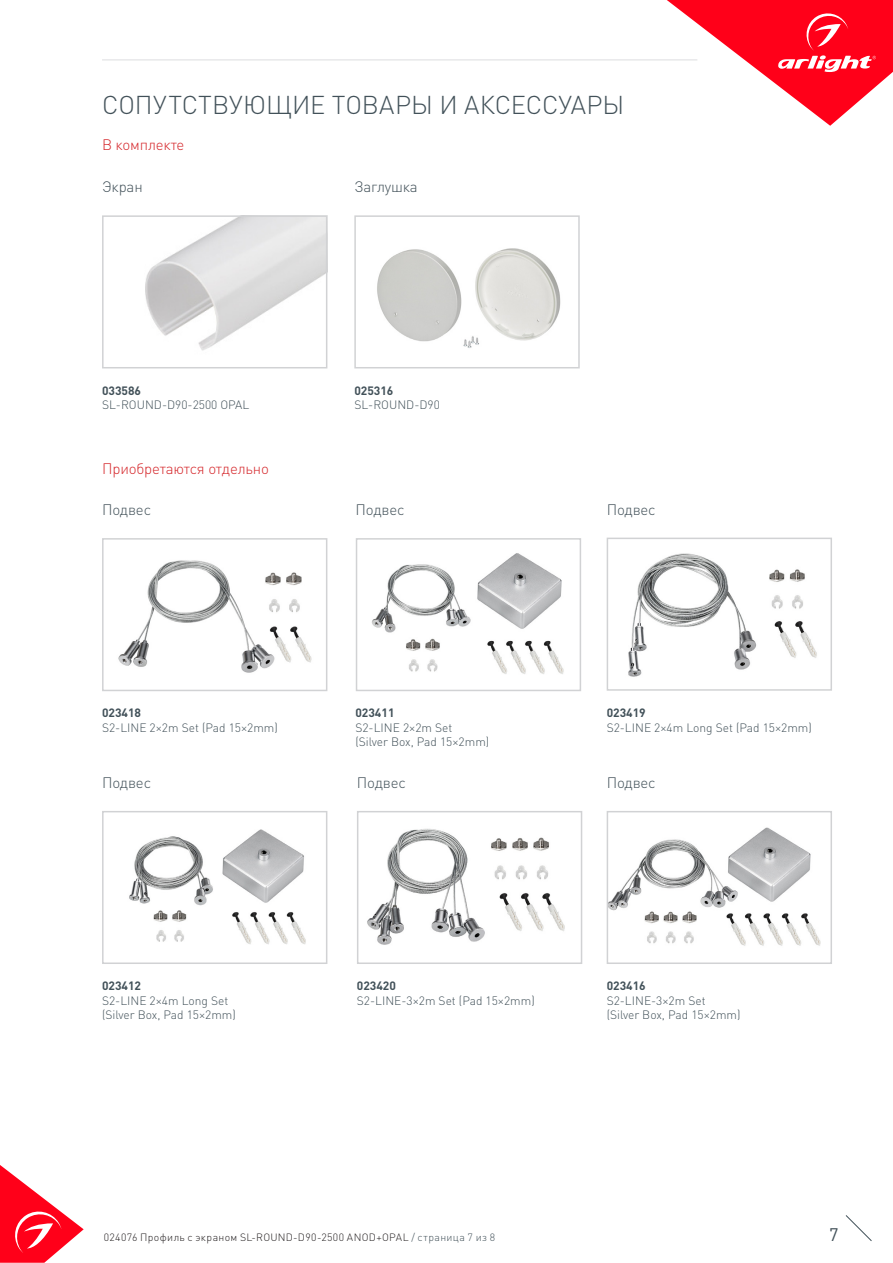
<style>
.page{position:relative;width:893px;height:1263px;background:#fff}
.page>*{position:absolute;margin:0;border:0;box-sizing:border-box;transform-origin:0 0}
.t1{font:300 25.5px "DIN Pro";color:#425159}
.t2{font:18px "DIN Pro";color:#425159}
.t3{font:300 15px "DIN Pro";letter-spacing:-.01em;color:#425159}
.t4{font:300 15px "DIN Pro";letter-spacing:-.01em;color:#d5262a}
.t5{font:300 12px/14.4px "DIN Pro";color:#425159}
.t6{font:700 12px "DIN Pro";color:#425159}
.t7{font:300 10.5px "DIN Pro";letter-spacing:.035em;color:#231f20}
.s1{color:#425159}
</style>
<div class="page">
<svg style="left:0;top:1165px;width:84px;height:98px"></svg>
<svg style="left:845px;top:1215px;width:27px;height:26px"></svg>
<svg style="left:667px;top:0;width:226px;height:126px"></svg>
<hr style="left:102px;top:60px;width:595px;height:1px;background:#dcdddf">
<img style="left:610px;top:827px;width:211px;height:119px">
<div style="left:607px;top:811px;width:225px;height:153px;border:2px solid #d1d2d4"></div>
<img style="left:371px;top:553px;width:193px;height:121px">
<div style="left:356px;top:538px;width:225px;height:153px;border:2px solid #d1d2d4"></div>
<img style="left:118px;top:560px;width:194px;height:113px">
<div style="left:102px;top:538px;width:225px;height:153px;border:2px solid #d1d2d4"></div>
<img style="left:628px;top:553px;width:189px;height:124px">
<div style="left:607px;top:538px;width:225px;height:153px;border:2px solid #d1d2d4"></div>
<img style="left:367px;top:828px;width:198px;height:117px">
<div style="left:357px;top:811px;width:225px;height:153px;border:2px solid #d1d2d4"></div>
<img style="left:129px;top:829px;width:177px;height:116px">
<div style="left:102px;top:811px;width:225px;height:153px;border:2px solid #d1d2d4"></div>
<img style="left:145px;top:218px;width:179px;height:133px">
<div style="left:102px;top:215px;width:225px;height:153px;border:2px solid #d1d2d4"></div>
<img style="left:377px;top:248px;width:184px;height:100px">
<div style="left:354px;top:215px;width:226px;height:153px;border:2px solid #d1d2d4"></div>
<p class="t1" style="left:102px;top:87px;width:524px">СОПУТСТВУЮЩИЕ ТОВАРЫ И АКСЕССУАРЫ</p>
<p class="t4" style="left:102px;top:134px;width:84px">В комплекте</p>
<p class="t3" style="left:102px;top:177px;width:42px">Экран</p>
<p class="t3" style="left:354px;top:177px;width:65px">Заглушка</p>
<p class="t6" style="left:102px;top:382px;width:41px">033586</p>
<p class="t5" style="left:102px;top:397px;width:149px">SL-ROUND-D90-2500 OPAL</p>
<p class="t6" style="left:354px;top:382px;width:41px">025316</p>
<p class="t5" style="left:354px;top:397px;width:87px">SL-ROUND-D90</p>
<p class="t4" style="left:102px;top:458px;width:168px">Приобретаются отдельно</p>
<p class="t3" style="left:102px;top:499px;width:51px">Подвес</p>
<p class="t3" style="left:355px;top:499px;width:51px">Подвес</p>
<p class="t3" style="left:607px;top:499px;width:51px">Подвес</p>
<p class="t6" style="left:102px;top:705px;width:41px">023418</p>
<p class="t5" style="left:102px;top:720px;width:177px">S2-LINE 2×2m Set (Pad 15×2mm)</p>
<p class="t6" style="left:355px;top:705px;width:41px">023411</p>
<p class="t5" style="left:355px;top:720px;width:98px">S2-LINE 2×2m Set</p>
<p class="t5" style="left:355px;top:734px;width:135px">(Silver Box, Pad 15×2mm)</p>
<p class="t6" style="left:607px;top:705px;width:41px">023419</p>
<p class="t5" style="left:607px;top:720px;width:207px">S2-LINE 2×4m Long Set (Pad 15×2mm)</p>
<p class="t3" style="left:102px;top:772px;width:51px">Подвес</p>
<p class="t3" style="left:357px;top:772px;width:51px">Подвес</p>
<p class="t3" style="left:607px;top:772px;width:51px">Подвес</p>
<p class="t6" style="left:102px;top:978px;width:41px">023412</p>
<p class="t5" style="left:102px;top:992px;width:135px">S2-LINE 2×4m Long Set (Silver Box, Pad 15×2mm)</p>
<p class="t6" style="left:357px;top:978px;width:41px">023420</p>
<p class="t5" style="left:357px;top:992px;width:179px">S2-LINE-3×2m Set (Pad 15×2mm)</p>
<p class="t6" style="left:607px;top:978px;width:41px">023416</p>
<p class="t5" style="left:607px;top:992px;width:100px">S2-LINE-3×2m Set</p>
<p class="t5" style="left:607px;top:1007px;width:135px">(Silver Box, Pad 15×2mm)</p>
<p class="t7" style="left:104px;top:1230px;width:393px">024076 Профиль с экраном SL-ROUND-D90-2500 ANOD+OPAL <span class="s1">/ страница 7 из 8</span></p>
<h2 class="t2" style="left:829px;top:1222px;width:11px">7</h2>
</div>
